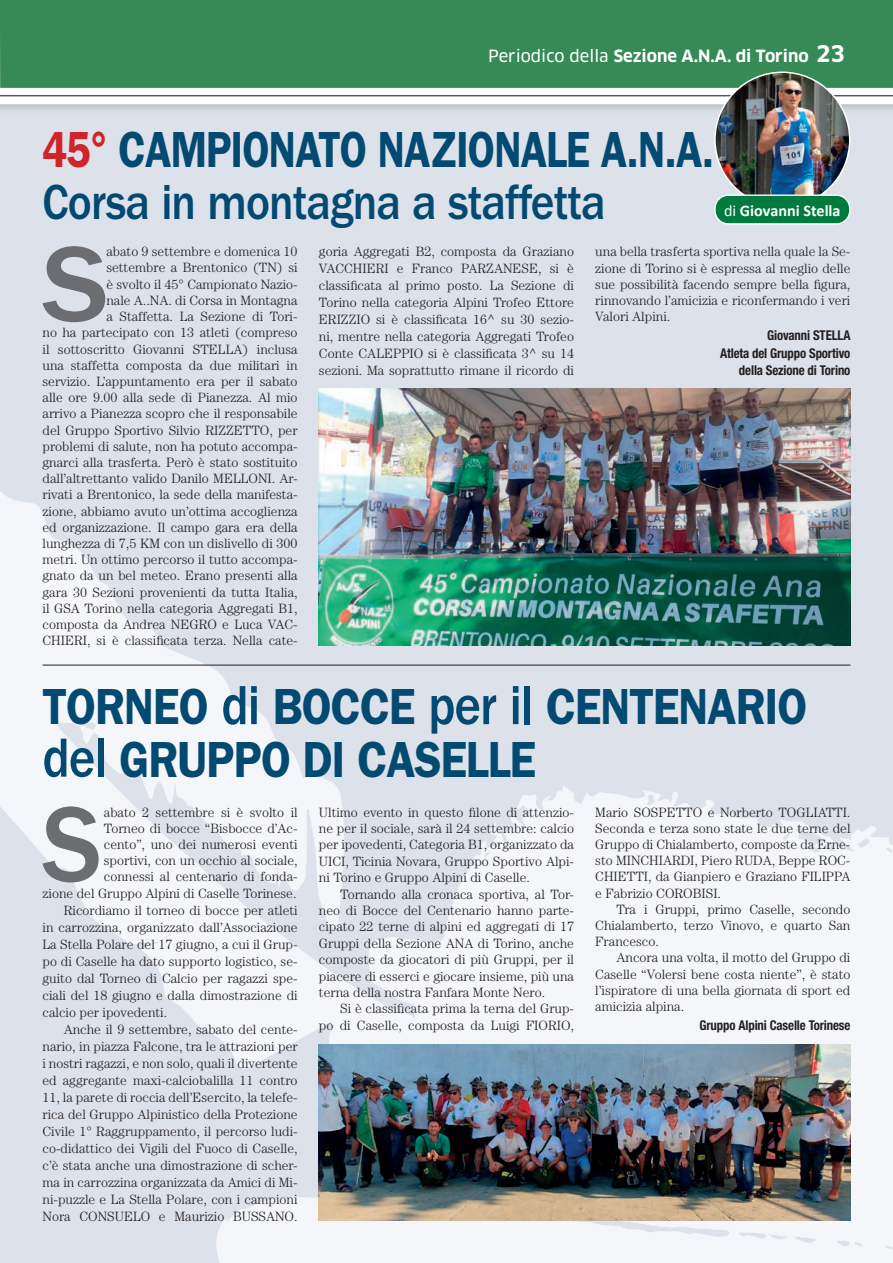
<style>
.page{position:relative;width:893px;height:1263px;background:#fff}
.page>*{position:absolute;margin:0;border:0;box-sizing:border-box;transform-origin:0 0}
.t1{font:500 110.7px "ITC Franklin Gothic Std";color:#6c6d70;scale:.94 1}
.t2{font:500 110.7px "ITC Franklin Gothic Std";color:#6c6d70;scale:1.06 1}
.t3{font:600 51px/52.5px "ITC Franklin Gothic Std";letter-spacing:-.02em;color:#024a72;scale:.81 1}
.t4{font:600 51px/52.5px "ITC Franklin Gothic Std";letter-spacing:-.02em;color:#024a72;scale:.89 1}
.t5{font:700 16.5px "Clan OT";color:#fff}
.t6{font:700 16.2px "Calibri";color:#fff}
.t7{font:300 13.5px/16.2px "Century Std";color:#231f20;text-align:justify}
.t8{font:700 condensed 13.5px/18.6px "Helvetica Neue LT Std";letter-spacing:-.01em;color:#231f20;text-align:right;scale:.95 1}
.s1{font-family:"Clan OT News";font-weight:400}
.s2{font-size:22.5px}
.s3{color:#d1232a}
.s4{font-weight:500}
.s5{font-weight:400}
.s6{font-weight:500;font-size:57px}
</style>
<div class="page">
<hr style="left:0;top:95px;width:893px;height:1px;background:#57585a">
<div style="left:0;top:0;width:893px;height:88px;background:#358a55"></div>
<div style="left:0;top:103px;width:893px;height:1160px;background:#231f20;opacity:.2"></div>
<img style="left:319px;top:1045px;width:531px;height:175px">
<img style="left:319px;top:388px;width:531px;height:257px">
<hr style="left:43px;top:665px;width:807px;height:1px;background:#231f20">
<img style="left:715px;top:72px;width:135px;height:135px;border-radius:67px">
<div style="left:715px;top:195px;width:135px;height:29px;background:#007a3e;border-radius:13px"></div>
<div style="left:714px;top:195px;width:136px;height:30px;border:1px solid #fff;border-radius:13px"></div>
<p class="t5" style="left:488px;top:46px;width:358px"><span class="s1">Periodico della</span> Sezione A.N.A. di Torino <span class="s2">23</span></p>
<h2 class="t3" style="left:43px;top:123px;width:831px"><span class="s3">45°</span> CAMPIONATO NAZIONALE A.N.A.<br><span class="s4">Corsa in montagna a staffetta</span></h2>
<h1 class="t2" style="left:42px;top:222px;width:64px">S</h1>
<p class="t6" style="left:724px;top:200px;width:118px"><span class="s5">di</span> Giovanni Stella</p>
<p class="t7" style="left:43px;top:243px;width:257px;text-align:right">abato 9 settembre e domenica 10<br>settembre a Brentonico (TN) si<br>è svolto il 45° Campionato Nazio-<br>nale A..NA. di Corsa in Montagna<br>a Staffetta. La Sezione di Tori-<br>no ha partecipato con 13 atleti (compreso il sottoscritto Giovanni STELLA) inclusa una staffetta composta da due militari in servizio. L’appuntamento era per il sabato alle ore 9.00 alla sede di Pianezza. Al mio arrivo a Pianezza scopro che il responsabile del Gruppo Sportivo Silvio RIZZETTO, per problemi di salute, non ha potuto accompa&shy;gnarci alla trasferta. Però è stato sostituito dall’altrettanto valido Danilo MELLONI. Ar&shy;rivati a Brentonico, la sede della manifesta&shy;zione, abbiamo avuto un’ottima accoglienza ed organizzazione. Il campo gara era della lunghezza di 7,5 KM con un dislivello di 300 metri. Un ottimo percorso il tutto accompa&shy;gnato da un bel meteo. Erano presenti alla gara 30 Sezioni provenienti da tutta Italia, il GSA Torino nella categoria Aggregati B1, composta da Andrea NEGRO e Luca VAC-CHIERI, si è classificata terza. Nella cate-</p>
<p class="t7" style="left:319px;top:243px;width:257px;line-height:17px">goria Aggregati B2, composta da Graziano VACCHIERI e Franco PARZANESE, si è classificata al primo posto. La Sezione di Torino nella categoria Alpini Trofeo Ettore ERIZZIO si è classificata 16^ su 30 sezio&shy;ni, mentre nella categoria Aggregati Trofeo Conte CALEPPIO si è classificata 3^ su 14 sezioni. Ma soprattutto rimane il ricordo di</p>
<p class="t7" style="left:595px;top:243px;width:257px">una bella trasferta sportiva nella quale la Se&shy;zione di Torino si è espressa al meglio delle sue possibilità facendo sempre bella figura, rinnovando l’amicizia e riconfermando i veri Valori Alpini.</p>
<p class="t8" style="left:720px;top:325px;width:139px">Giovanni STELLA<br>Atleta del Gruppo Sportivo</p>
<p class="t8" style="left:739px;top:361px;width:119px">della Sezione di Torino</p>
<h2 class="t4" style="left:43px;top:680px;width:861px">TORNEO <span class="s6">di</span> BOCCE <span class="s6">per il</span> CENTENARIO <span class="s6">del</span> GRUPPO DI CASELLE</h2>
<h1 class="t1" style="left:42px;top:783px;width:65px">S</h1>
<p class="t7" style="left:104px;top:804px;width:195px">abato 2 settembre si è svolto il</p>
<p class="t7" style="left:595px;top:804px;width:257px">Mario SOSPETTO e Norberto TOGLIATTI.<br>Seconda e terza sono state le due terne del Gruppo di Chialamberto, composte da Erne&shy;sto MINCHIARDI, Piero RUDA, Beppe ROC-CHIETTI, da Gianpiero e Graziano FILIPPA e Fabrizio COROBISI.</p>
<p class="t7" style="left:595px;top:901px;width:257px;text-indent:21px">Tra i Gruppi, primo Caselle, secondo Chialamberto, terzo Vinovo, e quarto San Francesco.</p>
<p class="t7" style="left:595px;top:949px;width:257px;text-indent:21px">Ancora una volta, il motto del Gruppo di Caselle “Volersi bene costa niente”, è stato l’ispiratore di una bella giornata di sport ed amicizia alpina.</p>
<p class="t8" style="left:699px;top:1015px;width:160px">Gruppo Alpini Caselle Torinese</p>
<p class="t7" style="left:319px;top:804px;width:257px">Ultimo evento in questo filone di attenzio&shy;ne per il sociale, sarà il 24 settembre: calcio per ipovedenti, Categoria B1, organizzato da UICI, Ticinia Novara, Gruppo Sportivo Alpi&shy;ni Torino e Gruppo Alpini di Caselle.</p>
<p class="t7" style="left:319px;top:885px;width:257px;text-indent:21px">Tornando alla cronaca sportiva, al Tor&shy;neo di Bocce del Centenario hanno parte&shy;cipato 22 terne di alpini ed aggregati di 17<br>Gruppi della Sezione ANA di Torino, anche composte da giocatori di più Gruppi, per il piacere di esserci e giocare insieme, più una terna della nostra Fanfara Monte Nero.</p>
<p class="t7" style="left:319px;top:1000px;width:257px;text-align:right">Si è classificata prima la terna del Grup-<br>po di Caselle, composta da Luigi FIORIO,</p>
<p class="t7" style="left:104px;top:820px;width:195px">Torneo di bocce “Bisbocce d’Ac-</p>
<p class="t7" style="left:104px;top:836px;width:195px">cento”, uno dei numerosi eventi</p>
<p class="t7" style="left:104px;top:852px;width:195px">sportivi, con un occhio al sociale,</p>
<p class="t7" style="left:104px;top:868px;width:195px">connessi al centenario di fonda-</p>
<p class="t7" style="left:43px;top:885px;width:256px">zione del Gruppo Alpini di Caselle Torinese.</p>
<p class="t7" style="left:64px;top:902px;width:235px">Ricordiamo il torneo di bocce per atleti</p>
<p class="t7" style="left:43px;top:919px;width:257px">in carrozzina, organizzato dall’Associazione</p>
<p class="t7" style="left:43px;top:936px;width:257px">La Stella Polare del 17 giugno, a cui il Grup-</p>
<p class="t7" style="left:43px;top:953px;width:257px">po di Caselle ha dato supporto logistico, se-</p>
<p class="t7" style="left:43px;top:970px;width:257px">guito dal Torneo di Calcio per ragazzi spe-</p>
<p class="t7" style="left:43px;top:987px;width:257px">ciali del 18 giugno e dalla dimostrazione di</p>
<p class="t7" style="left:43px;top:1004px;width:126px">calcio per ipovedenti.</p>
<p class="t7" style="left:64px;top:1021px;width:235px">Anche il 9 settembre, sabato del cente-</p>
<p class="t7" style="left:43px;top:1038px;width:257px">nario, in piazza Falcone, tra le attrazioni per</p>
<p class="t7" style="left:43px;top:1055px;width:257px">i nostri ragazzi, e non solo, quali il divertente</p>
<p class="t7" style="left:43px;top:1072px;width:257px">ed aggregante maxi-calciobalilla 11 contro</p>
<p class="t7" style="left:43px;top:1089px;width:257px">11, la parete di roccia dell’Esercito, la telefe-</p>
<p class="t7" style="left:43px;top:1106px;width:257px">rica del Gruppo Alpinistico della Protezione</p>
<p class="t7" style="left:43px;top:1123px;width:257px">Civile 1° Raggruppamento, il percorso ludi-</p>
<p class="t7" style="left:43px;top:1140px;width:257px">co-didattico dei Vigili del Fuoco di Caselle,</p>
<p class="t7" style="left:43px;top:1157px;width:257px">c’è stata anche una dimostrazione di scher-</p>
<p class="t7" style="left:43px;top:1174px;width:257px">ma in carrozzina organizzata da Amici di Mi-</p>
<p class="t7" style="left:43px;top:1191px;width:257px">ni-puzzle e La Stella Polare, con i campioni</p>
<p class="t7" style="left:43px;top:1207px;width:257px">Nora CONSUELO e Maurizio BUSSANO.</p>
</div>
